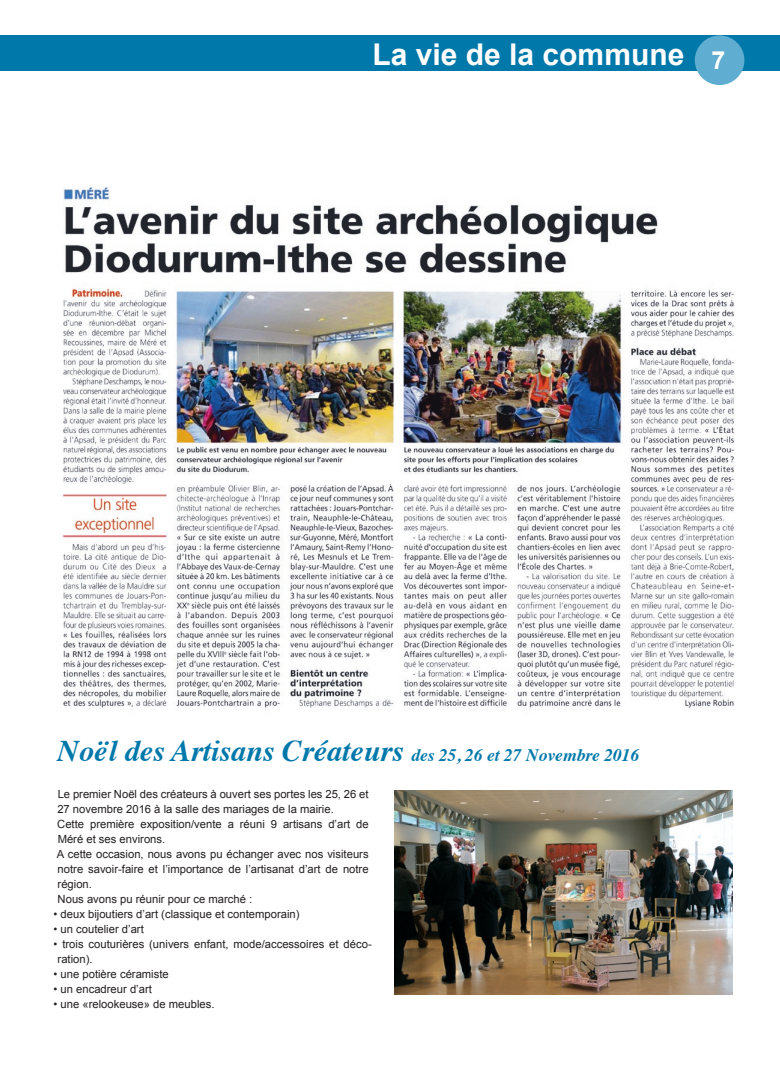
<style>
.page{position:relative;width:780px;height:1088px;background:#fff}
.page>*{position:absolute;margin:0;border:0;box-sizing:border-box;transform-origin:0 0}
.t1{font:italic 700 30px "Times";color:#0078aa}
.t2{font:700 30px "Arial";color:#fff}
.t3{font:11.25px/15px "Arial";color:#231f20}
.s1{font-size:17.5px}
</style>
<div class="page">
<div style="left:0;top:35px;width:780px;height:36px;background:#0078aa"></div>
<div style="left:694px;top:35px;width:50px;height:50px;background:#5fadd0;border-radius:50%"></div>
<img style="left:394px;top:790px;width:338px;height:204px">
<img style="left:62px;top:187px;width:673px;height:522px">
<h1 class="t2" style="left:372px;top:38px;width:354px">La vie de la commune <sub>7</sub></h1>
<h1 class="t1" style="left:58px;top:722px;width:583px">Noël des Artisans Créateurs <span class="s1">des 25, 26 et 27 Novembre 2016</span></h1>
<p class="t3" style="left:57px;top:786px;width:313px">Le premier Noël des créateurs à ouvert ses portes les 25, 26 et 27 novembre 2016 à la salle des mariages de la mairie.<br>Cette première exposition/vente a réuni 9 artisans d’art de Méré et ses environs.<br>A cette occasion, nous avons pu échanger avec nos visiteurs notre savoir-faire et l’importance de l’artisanat d’art de notre région.<br>Nous avons pu réunir pour ce marché :</p>
<p class="t3" style="left:53px;top:906px;width:247px">• deux bijoutiers d’art (classique et contemporain)</p>
<p class="t3" style="left:53px;top:921px;width:92px">• un coutelier d’art</p>
<p class="t3" style="left:58px;top:936px;width:315px;text-indent:-4px">• trois couturières (univers enfant, mode/accessoires et déco&shy;ration).</p>
<p class="t3" style="left:53px;top:966px;width:117px">• une potière céramiste</p>
<p class="t3" style="left:53px;top:981px;width:100px">• un encadreur d’art</p>
<p class="t3" style="left:53px;top:996px;width:162px">• une «relookeuse» de meubles.</p>
</div>
